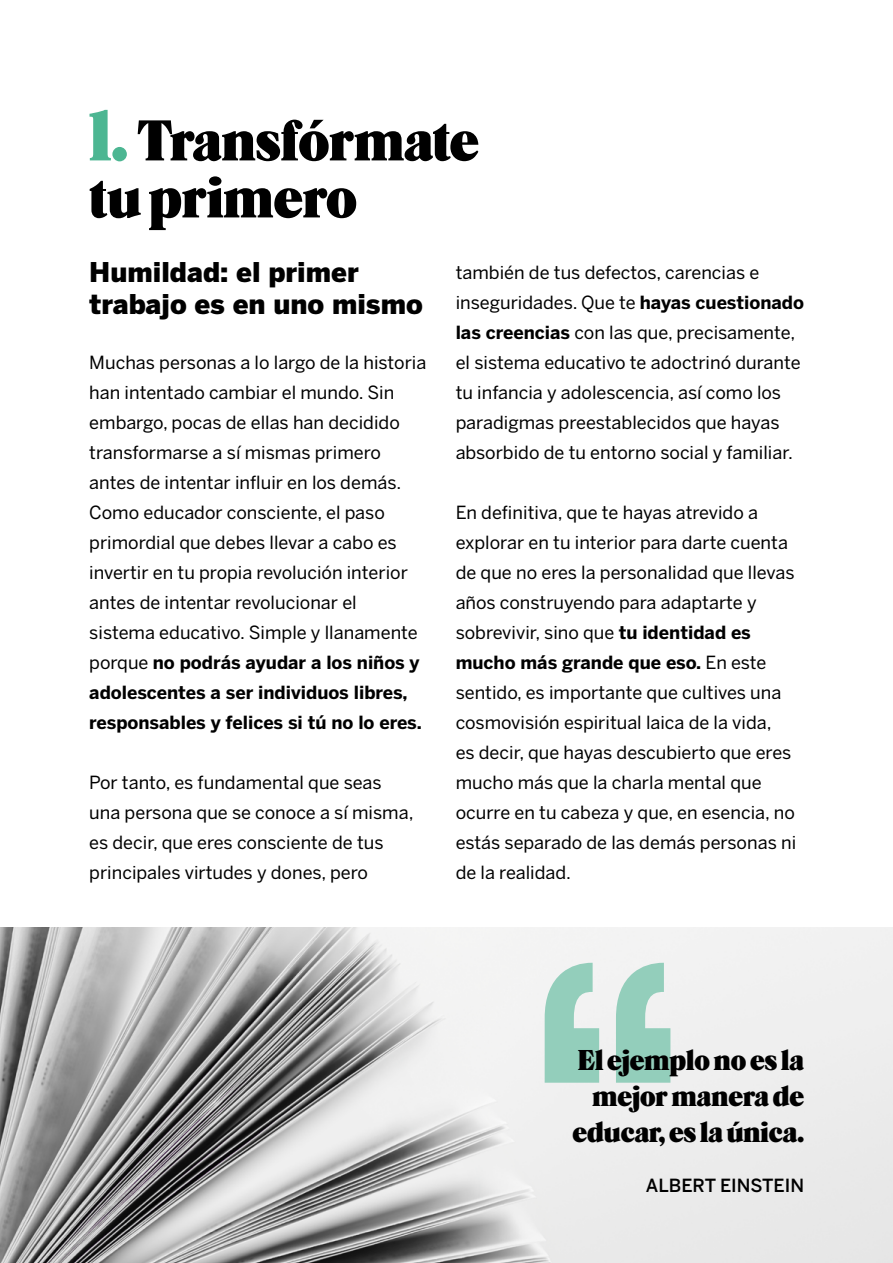
<style>
.page{position:relative;width:893px;height:1263px;background:#fff}
.page>*{position:absolute;margin:0;border:0;box-sizing:border-box;transform-origin:0 0}
.t1{font:60px/57px "Caslon Black SH";color:#000}
.t2{font:30px/36px "Caslon Black SH";color:#000;text-align:right}
.t3{font:900 27px/32.4px "Benton Sans";color:#000}
.t4{font:18px/30px "Benton Sans";color:#000}
.t5{font:500 18px "Benton Sans";color:#000}
.s1{font-size:75px;color:#4cb692}
.s2{font-weight:700}
</style>
<div class="page">
<img style="left:0;top:927px;width:893px;height:336px">
<svg style="left:545px;top:963px;width:125px;height:120px"></svg>
<h1 class="t1" style="left:89px;top:113px;width:391px"><span class="s1">1.</span> Transfórmate tu primero</h1>
<h3 class="t3" style="left:89px;top:255px;width:335px">Humildad: el primer trabajo es en uno mismo</h3>
<p class="t4" style="left:89px;top:347px;width:339px">Muchas personas a lo largo de la historia han intentado cambiar el mundo. Sin embargo, pocas de ellas han decidido transformarse a sí mismas primero antes de intentar influir en los demás.<br>Como educador consciente, el paso primordial que debes llevar a cabo es invertir en tu propia revolución interior antes de intentar revolucionar el sistema educativo. Simple y llanamente porque <span class="s2">no podrás ayudar a los niños y adolescentes a ser individuos libres, responsables y felices si tú no lo eres.</span></p>
<p class="t4" style="left:456px;top:257px;width:350px">también de tus defectos, carencias e inseguridades. Que te <span class="s2">hayas cuestionado las creencias</span> con las que, precisamente, el sistema educativo te adoctrinó durante tu infancia y adolescencia, así como los paradigmas preestablecidos que hayas absorbido de tu entorno social y familiar.</p>
<p class="t4" style="left:456px;top:497px;width:342px">En definitiva, que te hayas atrevido a explorar en tu interior para darte cuenta de que no eres la personalidad que llevas años construyendo para adaptarte y sobrevivir, sino que <span class="s2">tu identidad es mucho más grande que eso.</span> En este sentido, es importante que cultives una cosmovisión espiritual laica de la vida,<br>es decir, que hayas descubierto que eres mucho más que la charla mental que ocurre en tu cabeza y que, en esencia, no estás separado de las demás personas ni de la realidad.</p>
<p class="t4" style="left:89px;top:767px;width:326px">Por tanto, es fundamental que seas una persona que se conoce a sí misma, es decir, que eres consciente de tus principales virtudes y dones, pero</p>
<h2 class="t2" style="left:572px;top:1043px;width:233px">El ejemplo no es la mejor manera de educar, es la única.</h2>
<p class="t5" style="left:646px;top:1175px;width:160px">ALBERT EINSTEIN</p>
</div>
